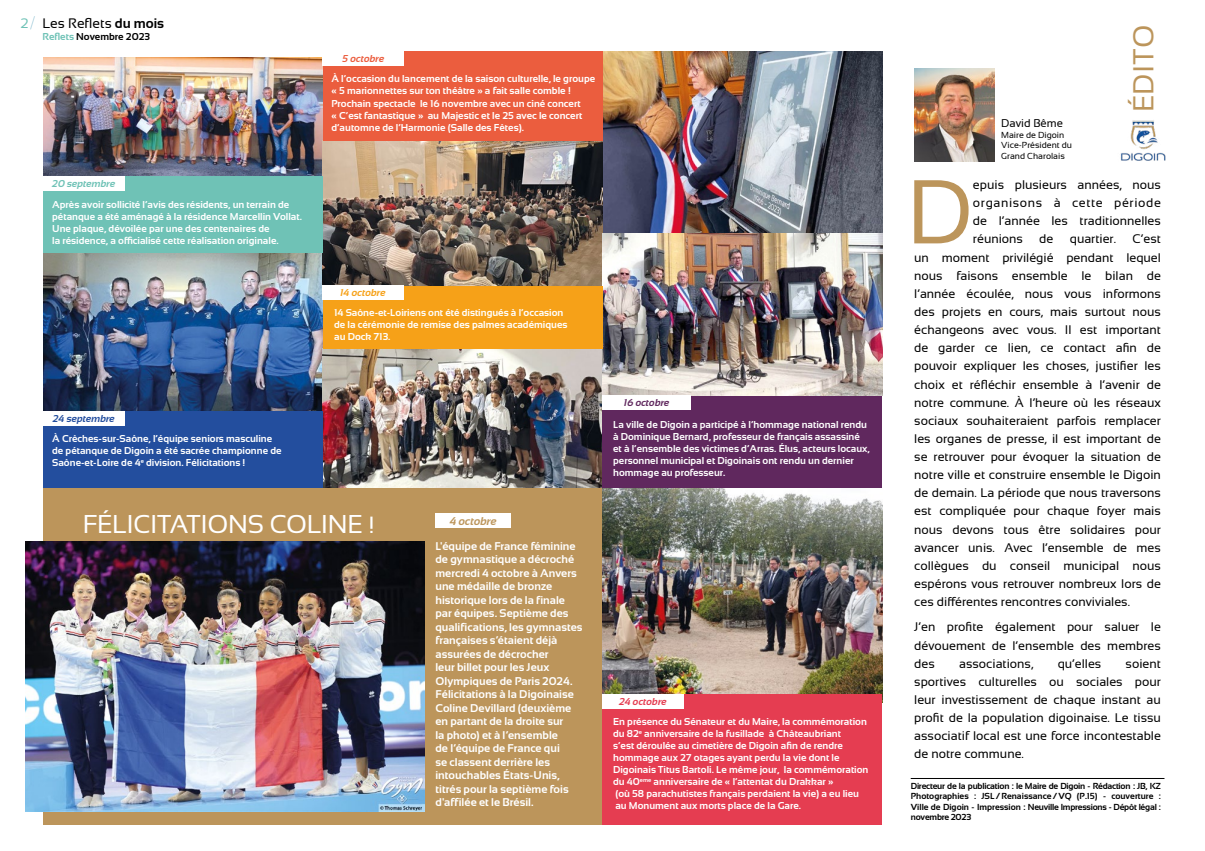
<style>
.page{position:relative;width:1205px;height:851px;background:#fff}
.page>*{position:absolute;margin:0;border:0;box-sizing:border-box;transform-origin:0 0}
.t1{font:90.38px "Sansation";color:#bc955b}
.t2{font:28.75px "Sansation";color:#bc955b}
.t3{font:25.75px "Sansation";letter-spacing:-.015em;color:#fff}
.t4{font:13.75px "Sansation";color:#000}
.t5{font:13.75px "Sansation";color:#6fc2b6}
.t6{font:12.5px/18.1px "Sansation";color:#000;text-align:justify}
.t7{font:700 11.25px/13.5px "Sansation";color:#fff}
.t8{font:11.25px "Sansation";color:#000}
.t9{font:italic 700 11.25px "Sansation";letter-spacing:-.005em;color:#bc955b}
.t10{font:700 10px/12px "Sansation";color:#fff}
.t11{font:700 10px "Sansation";color:#000}
.t12{font:italic 700 10px "Sansation";color:#6fc2b6}
.t13{font:italic 700 10px "Sansation";color:#234e9e}
.t14{font:italic 700 10px "Sansation";color:#f6a118}
.t15{font:italic 700 10px "Sansation";color:#e53d51}
.t16{font:italic 700 10px "Sansation";color:#60285e}
.t17{font:italic 700 10px "Sansation";color:#eb5d3e}
.t18{font:700 8.75px/10.5px "Sansation";letter-spacing:-.025em;color:#000;text-align:justify}
.t19{font:8.75px/10.5px "Sansation";color:#000}
.s1{font-family:"Hiragino Sans W0";color:#3c94b3}
.s2{font-weight:700}
.s3{color:#6fc2b6}
.s4{font-size:23.38px}
</style>
<div class="page">
<img style="left:1120px;top:120px;width:46px;height:41px">
<img style="left:914px;top:69px;width:80px;height:92px">
<div style="left:43px;top:487px;width:560px;height:337px;background:#bc955b"></div>
<img style="left:43px;top:57px;width:280px;height:119px">
<img style="left:43px;top:253px;width:279px;height:158px">
<img style="left:322px;top:348px;width:280px;height:139px">
<img style="left:602px;top:52px;width:280px;height:343px">
<img style="left:322px;top:141px;width:280px;height:145px">
<img style="left:602px;top:487px;width:280px;height:207px">
<div style="left:43px;top:176px;width:280px;height:77px;background:#6fc2b6"></div>
<div style="left:43px;top:411px;width:280px;height:76px;background:#234e9e"></div>
<div style="left:43px;top:176px;width:82px;height:14px;background:#fff"></div>
<div style="left:43px;top:411px;width:82px;height:14px;background:#fff"></div>
<div style="left:323px;top:52px;width:280px;height:89px;background:#eb5d3e"></div>
<div style="left:323px;top:52px;width:81px;height:14px;background:#fff"></div>
<div style="left:322px;top:286px;width:280px;height:62px;background:#f6a118"></div>
<div style="left:322px;top:286px;width:82px;height:14px;background:#fff"></div>
<div style="left:602px;top:694px;width:280px;height:130px;background:#e53d51"></div>
<div style="left:602px;top:694px;width:82px;height:14px;background:#fff"></div>
<div style="left:602px;top:395px;width:280px;height:92px;background:#60285e"></div>
<div style="left:602px;top:395px;width:89px;height:15px;background:#fff"></div>
<img style="left:26px;top:541px;width:398px;height:269px">
<div style="left:435px;top:513px;width:76px;height:15px;background:#fff"></div>
<hr style="left:911px;top:778px;width:253px;height:1px;background:#000">
<h3 class="t5" style="left:21px;top:16px;width:15px">2 <span class="s1">/</span></h3>
<h3 class="t4" style="left:43px;top:15px;width:123px">Les Reflets <span class="s2">du mois</span></h3>
<p class="t11" style="left:43px;top:31px;width:109px"><span class="s3">Reflets</span> Novembre 2023</p>
<p class="t12" style="left:52px;top:178px;width:65px">20 septembre</p>
<p class="t10" style="left:52px;top:198px;width:251px">Après avoir sollicité l’avis des résidents, un terrain de pétanque a été aménagé à la résidence Marcellin Vollat.<br>Une plaque, dévoilée par une des centenaires de<br>la résidence, a officialisé cette réalisation originale.</p>
<p class="t17" style="left:342px;top:53px;width:43px">5 octobre</p>
<p class="t10" style="left:331px;top:73px;width:265px">À l’occasion du lancement de la saison culturelle, le groupe « 5 marionnettes sur ton théâtre » a fait salle comble !<br>Prochain spectacle le 16 novembre avec un ciné concert<br>« C’est fantastique » au Majestic et le 25 avec le concert d’automne de l’Harmonie (Salle des Fêtes).</p>
<p class="t14" style="left:340px;top:287px;width:47px">14 octobre</p>
<p class="t10" style="left:334px;top:306px;width:235px">14 Saône-et-Loiriens ont été distingués à l’occasion de la cérémonie de remise des palmes académiques au Dock 713.</p>
<p class="t13" style="left:53px;top:412px;width:64px">24 septembre</p>
<p class="t10" style="left:52px;top:432px;width:231px">À Crêches-sur-Saône, l’équipe seniors masculine de pétanque de Digoin a été sacrée championne de<br>Saône-et-Loire de 4<sup>e</sup> division. Félicitations !</p>
<h3 class="t3" style="left:83px;top:509px;width:293px">FÉLICITATIONS COLINE <span class="s4">!</span></h3>
<p class="t9" style="left:450px;top:514px;width:48px">4 octobre</p>
<p class="t7" style="left:435px;top:539px;width:148px">L'équipe de France féminine de gymnastique a décroché mercredi 4 octobre à Anvers une médaille de bronze historique lors de la finale par équipes. Septième des qualifications, les gymnastes françaises s’étaient déjà assurées de décrocher<br>leur billet pour les Jeux<br>Olympiques de Paris 2024.<br>Félicitations à la Digoinaise<br>Coline Devillard (deuxième en partant de la droite sur<br>la photo) et à l’ensemble<br>de l’équipe de France qui<br>se classent derrière les intouchables États-Unis, titrés pour la septième fois d'affilée et le Brésil.</p>
<p class="t16" style="left:624px;top:397px;width:47px">16 octobre</p>
<p class="t10" style="left:613px;top:418px;width:258px">La ville de Digoin a participé à l’hommage national rendu à Dominique Bernard, professeur de français assassiné et à l’ensemble des victimes d’Arras. Élus, acteurs locaux, personnel municipal et Digoinais ont rendu un dernier hommage au professeur.</p>
<p class="t15" style="left:619px;top:695px;width:49px">24 octobre</p>
<p class="t10" style="left:613px;top:715px;width:257px">En présence du Sénateur et du Maire, la commémoration du 82<sup>e</sup> anniversaire de la fusillade à Châteaubriant<br>s’est déroulée au cimetière de Digoin afin de rendre hommage aux 27 otages ayant perdu la vie dont le Digoinais Titus Bartoli. Le même jour, la commémoration du 40<sup>eme</sup> anniversaire de « l’attentat du Drakkar »<br>(où 58 parachutistes français perdaient la vie) a eu lieu au Monument aux morts place de la Gare.</p>
<p class="t8" style="left:1001px;top:117px;width:63px">David Bême</p>
<p class="t19" style="left:1001px;top:130px;width:72px">Maire de Digoin<br>Vice-Président du<br>Grand Charolais</p>
<h2 class="t2" style="left:1127px;top:112px;width:88px;rotate:-90deg">ÉDITO</h2>
<h1 class="t1" style="left:907px;top:161px;width:68px">D</h1>
<p class="t6" style="left:973px;top:175px;width:189px">epuis plusieurs années, nous organisons à cette période de l’année les traditionnelles réunions</p>
<p class="t6" style="left:914px;top:230px;width:248px;text-indent:218px">C’est un moment privilégié pendant lequel nous faisons ensemble le bilan de l’année écoulée, nous vous informons des projets en cours, mais surtout nous échangeons avec vous. Il est important de garder ce lien, ce contact afin de pouvoir expliquer les choses, justifier les choix et réfléchir ensemble à l’avenir de notre commune. À l’heure où les réseaux sociaux souhaiteraient parfois remplacer les organes de presse, il est important de se retrouver pour évoquer la situation de notre ville et construire ensemble le Digoin de demain. La période que nous traversons est compliquée pour chaque foyer mais nous devons tous être solidaires pour avancer unis. Avec l’ensemble de mes collègues du conseil municipal nous espérons vous retrouver nombreux lors de ces différentes rencontres conviviales.</p>
<p class="t6" style="left:914px;top:618px;width:248px">J’en profite également pour saluer le dévouement de l’ensemble des membres des</p>
<p class="t6" style="left:1039px;top:230px;width:16px">de</p>
<p class="t6" style="left:1070px;top:230px;width:48px">quartier.</p>
<p class="t6" style="left:914px;top:654px;width:248px;text-indent:211px">soient sportives culturelles ou sociales pour leur investissement de chaque instant au profit de la population digoinaise. Le tissu associatif local est une force incontestable de notre commune.</p>
<p class="t6" style="left:959px;top:654px;width:76px">associations,</p>
<p class="t6" style="left:1057px;top:654px;width:45px">qu’elles</p>
<p class="t18" style="left:911px;top:780px;width:252px">Directeur de la publication : le Maire de Digoin - Rédaction : JB, KZ Photographies : JSL/Renaissance/VQ (P.15) - couverture :<br>Ville de Digoin - Impression : Neuville Impressions - Dépôt légal : novembre 2023</p>
</div>
